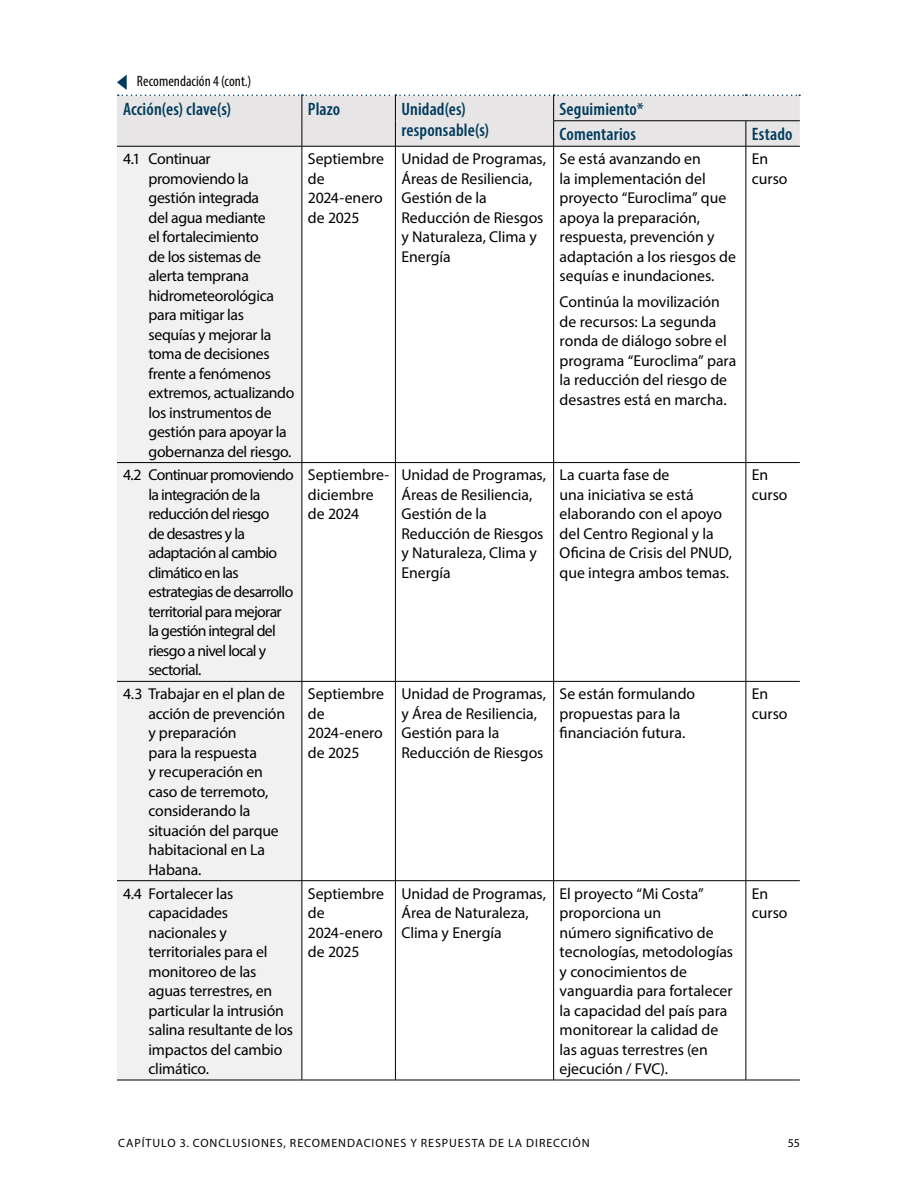
<style>
.page{position:relative;width:918px;height:1188px;background:#fff}
.page>*{position:absolute;margin:0;border:0;box-sizing:border-box;transform-origin:0 0}
.RECOMMENDATIONS_-_key_action_titles{font:600 condensed 18px/21px "Myriad Pro";letter-spacing:.01em;color:#003b5d}
.RECOMMENDATIONS_-_key_actions_text{font:15.75px/19.5px "Myriad Pro";letter-spacing:-.005em;color:#000}
.RECOMMENDATIONS_-_key_actions_text-2{font:15.75px/19.5px "Myriad Pro";letter-spacing:-.04em;color:#000}
.cont_d{font:condensed 15px "Myriad Pro";letter-spacing:.005em;color:#000}
.t1{font:12px "Myriad Pro";letter-spacing:.065em;color:#000}
</style>
<div class="page">
<div style="left:117px;top:147px;width:185px;height:933px;background:#f1f1f1"></div>
<hr style="left:117px;top:146px;width:185px;height:1px;background:#000">
<hr style="left:302px;top:146px;width:93px;height:1px;background:#000">
<hr style="left:302px;top:146px;width:1px;height:316px;background:#000">
<hr style="left:395px;top:146px;width:159px;height:1px;background:#000">
<hr style="left:395px;top:146px;width:1px;height:316px;background:#000">
<hr style="left:554px;top:146px;width:192px;height:1px;background:#000">
<hr style="left:553px;top:146px;width:1px;height:316px;background:#000">
<hr style="left:746px;top:146px;width:54px;height:1px;background:#000">
<hr style="left:746px;top:146px;width:1px;height:316px;background:#000">
<hr style="left:117px;top:462px;width:185px;height:1px;background:#000">
<hr style="left:302px;top:462px;width:93px;height:1px;background:#000">
<hr style="left:302px;top:463px;width:1px;height:218px;background:#000">
<hr style="left:395px;top:462px;width:159px;height:1px;background:#000">
<hr style="left:395px;top:463px;width:1px;height:218px;background:#000">
<hr style="left:554px;top:462px;width:192px;height:1px;background:#000">
<hr style="left:553px;top:463px;width:1px;height:218px;background:#000">
<hr style="left:746px;top:462px;width:54px;height:1px;background:#000">
<hr style="left:746px;top:463px;width:1px;height:218px;background:#000">
<hr style="left:117px;top:681px;width:185px;height:1px;background:#000">
<hr style="left:302px;top:681px;width:93px;height:1px;background:#000">
<hr style="left:302px;top:682px;width:1px;height:198px;background:#000">
<hr style="left:395px;top:681px;width:159px;height:1px;background:#000">
<hr style="left:395px;top:682px;width:1px;height:198px;background:#000">
<hr style="left:554px;top:681px;width:192px;height:1px;background:#000">
<hr style="left:553px;top:682px;width:1px;height:198px;background:#000">
<hr style="left:746px;top:681px;width:54px;height:1px;background:#000">
<hr style="left:746px;top:682px;width:1px;height:198px;background:#000">
<hr style="left:117px;top:880px;width:185px;height:1px;background:#000">
<hr style="left:302px;top:880px;width:93px;height:1px;background:#000">
<hr style="left:302px;top:881px;width:1px;height:199px;background:#000">
<hr style="left:395px;top:880px;width:159px;height:1px;background:#000">
<hr style="left:395px;top:881px;width:1px;height:199px;background:#000">
<hr style="left:554px;top:880px;width:192px;height:1px;background:#000">
<hr style="left:553px;top:881px;width:1px;height:199px;background:#000">
<hr style="left:746px;top:880px;width:54px;height:1px;background:#000">
<hr style="left:746px;top:881px;width:1px;height:199px;background:#000">
<hr style="left:117px;top:1080px;width:185px;height:1px;background:#000">
<hr style="left:302px;top:1080px;width:93px;height:1px;background:#000">
<hr style="left:395px;top:1080px;width:159px;height:1px;background:#000">
<hr style="left:554px;top:1080px;width:192px;height:1px;background:#000">
<hr style="left:746px;top:1080px;width:54px;height:1px;background:#000">
<svg style="left:117px;top:75px;width:683px;height:71px"></svg>
<p class="cont_d" style="left:137px;top:72px;width:116px">Recomendación 4 (cont.)</p>
<p class="RECOMMENDATIONS_-_key_action_titles" style="left:123px;top:98px;width:110px">Acción(es) clave(s)</p>
<p class="RECOMMENDATIONS_-_key_action_titles" style="left:308px;top:98px;width:34px">Plazo</p>
<p class="RECOMMENDATIONS_-_key_action_titles" style="left:401px;top:98px;width:89px">Unidad(es) responsable(s)</p>
<p class="RECOMMENDATIONS_-_key_action_titles" style="left:560px;top:98px;width:85px">Seguimiento*</p>
<p class="RECOMMENDATIONS_-_key_action_titles" style="left:560px;top:123px;width:78px">Comentarios</p>
<p class="RECOMMENDATIONS_-_key_action_titles" style="left:752px;top:123px;width:42px">Estado</p>
<p class="RECOMMENDATIONS_-_key_actions_text" style="left:149px;top:149px;width:148px;text-indent:-26px">4.1 Continuar promoviendo la gestión integrada<br>del agua mediante<br>el fortalecimiento<br>de los sistemas de alerta temprana hidrometeorológica para mitigar las sequías y mejorar la toma de decisiones frente a fenómenos extremos, actualizando los instrumentos de gestión para apoyar la gobernanza del riesgo.</p>
<p class="RECOMMENDATIONS_-_key_actions_text" style="left:308px;top:149px;width:78px">Septiembre de<br>2024-enero de 2025</p>
<p class="RECOMMENDATIONS_-_key_actions_text" style="left:401px;top:149px;width:146px">Unidad de Programas,<br>Áreas de Resiliencia,<br>Gestión de la<br>Reducción de Riesgos y Naturaleza, Clima y<br>Energía</p>
<p class="RECOMMENDATIONS_-_key_actions_text" style="left:560px;top:149px;width:178px">Se está avanzando en<br>la implementación del proyecto “Euroclima” que apoya la preparación, respuesta, prevención y adaptación a los riesgos de sequías e inundaciones.</p>
<p class="RECOMMENDATIONS_-_key_actions_text" style="left:560px;top:292px;width:178px">Continúa la movilización de recursos: La segunda ronda de diálogo sobre el programa “Euroclima” para la reducción del riesgo de desastres está en marcha.</p>
<p class="RECOMMENDATIONS_-_key_actions_text" style="left:752px;top:149px;width:37px">En curso</p>
<p class="RECOMMENDATIONS_-_key_actions_text-2" style="left:149px;top:465px;width:147px;text-indent:-26px">4.2 Continuar promoviendo la integración de la reducción del riesgo<br>de desastres y la adaptación al cambio climático en las estrategias de desarrollo territorial para mejorar la gestión integral del riesgo a nivel local y sectorial.</p>
<p class="RECOMMENDATIONS_-_key_actions_text" style="left:308px;top:465px;width:82px">Septiembre&shy;diciembre de 2024</p>
<p class="RECOMMENDATIONS_-_key_actions_text" style="left:401px;top:465px;width:146px">Unidad de Programas,<br>Áreas de Resiliencia,<br>Gestión de la<br>Reducción de Riesgos y Naturaleza, Clima y<br>Energía</p>
<p class="RECOMMENDATIONS_-_key_actions_text" style="left:560px;top:465px;width:174px">La cuarta fase de<br>una iniciativa se está elaborando con el apoyo del Centro Regional y la<br>Oficina de Crisis del PNUD, que integra ambos temas.</p>
<p class="RECOMMENDATIONS_-_key_actions_text" style="left:752px;top:465px;width:37px">En curso</p>
<p class="RECOMMENDATIONS_-_key_actions_text" style="left:149px;top:684px;width:138px;text-indent:-26px">4.3 Trabajar en el plan de acción de prevención y preparación<br>para la respuesta<br>y recuperación en caso de terremoto, considerando la situación del parque habitacional en La<br>Habana.</p>
<p class="RECOMMENDATIONS_-_key_actions_text" style="left:308px;top:684px;width:78px">Septiembre de<br>2024-enero de 2025</p>
<p class="RECOMMENDATIONS_-_key_actions_text" style="left:401px;top:684px;width:146px">Unidad de Programas, y Área de Resiliencia,<br>Gestión para la<br>Reducción de Riesgos</p>
<p class="RECOMMENDATIONS_-_key_actions_text" style="left:560px;top:684px;width:137px">Se están formulando propuestas para la financiación futura.</p>
<p class="RECOMMENDATIONS_-_key_actions_text" style="left:752px;top:684px;width:37px">En curso</p>
<p class="RECOMMENDATIONS_-_key_actions_text" style="left:149px;top:883px;width:146px;text-indent:-26px">4.4 Fortalecer las capacidades nacionales y territoriales para el monitoreo de las aguas terrestres, en particular la intrusión salina resultante de los impactos del cambio climático.</p>
<p class="RECOMMENDATIONS_-_key_actions_text" style="left:308px;top:883px;width:78px">Septiembre de<br>2024-enero de 2025</p>
<p class="RECOMMENDATIONS_-_key_actions_text" style="left:401px;top:883px;width:146px">Unidad de Programas,<br>Área de Naturaleza,<br>Clima y Energía</p>
<p class="RECOMMENDATIONS_-_key_actions_text" style="left:560px;top:883px;width:175px">El proyecto “Mi Costa” proporciona un<br>número significativo de tecnologías, metodologías y conocimientos de vanguardia para fortalecer la capacidad del país para monitorear la calidad de las aguas terrestres (en ejecución / FVC).</p>
<p class="RECOMMENDATIONS_-_key_actions_text" style="left:752px;top:883px;width:37px">En curso</p>
<p class="t1" style="left:118px;top:1135px;width:17px">Capítulo</p>
<p class="t1" style="left:180px;top:1135px;width:30px">3. Conclusiones</p>
<p class="t1" style="left:284px;top:1135px;width:16px">, recomendaciones</p>
<p class="t1" style="left:410px;top:1135px;width:19px">y respuesta</p>
<p class="t1" style="left:489px;top:1135px;width:54px">de la Dirección</p>
<p class="t1" style="left:788px;top:1135px;width:14px">55</p>
</div>
